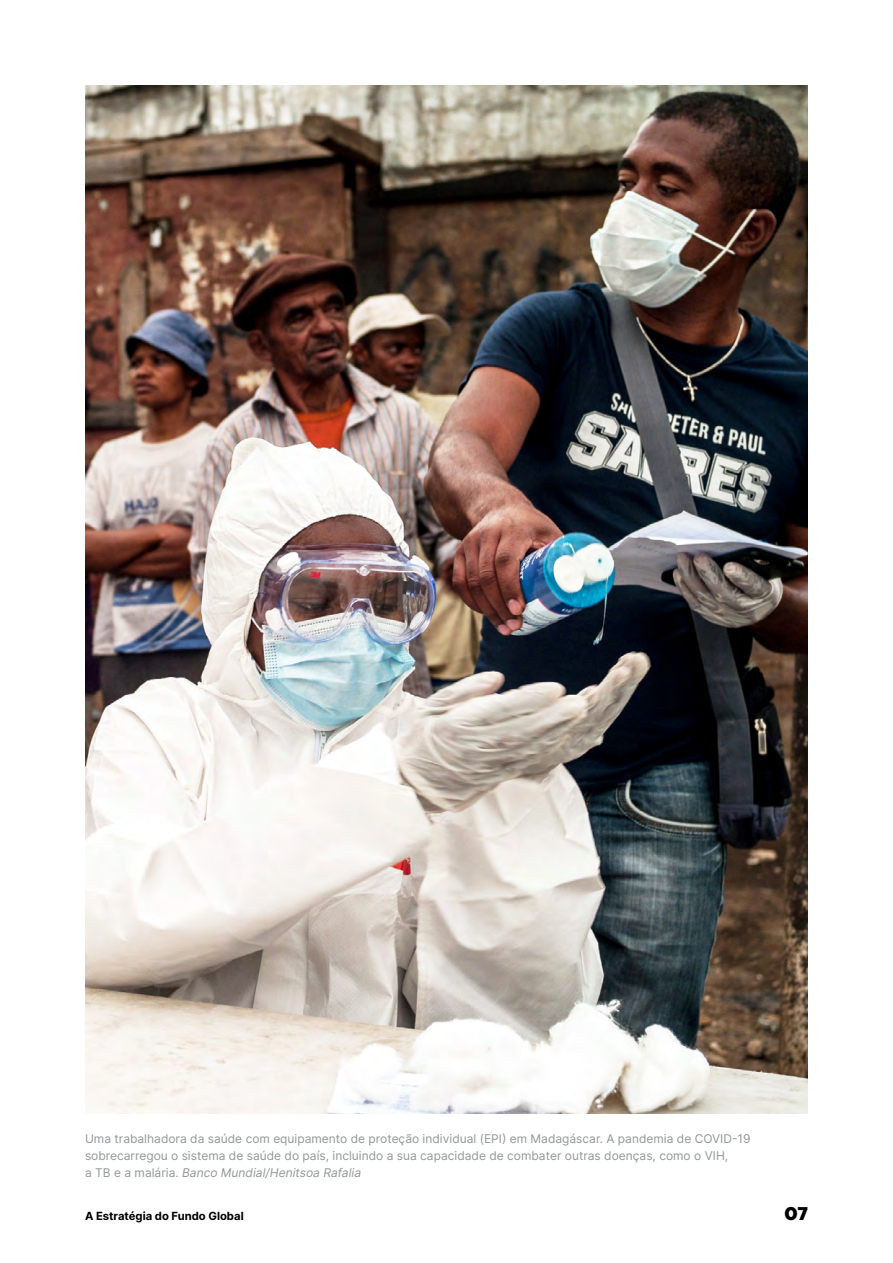
<style>
.page{position:relative;width:893px;height:1263px;background:#fff}
.page>*{position:absolute;margin:0;border:0;box-sizing:border-box;transform-origin:0 0}
.t1{font:800 18px "Object Sans";color:#000}
.t2{font:12px/17.2px "Inter";color:#939598}
.t3{font:700 11.25px "Inter";color:#000}
.s1{font-style:italic}
</style>
<div class="page">
<img style="left:85px;top:85px;width:723px;height:1029px">
<p class="t2" style="left:85px;top:1129px;width:667px">Uma trabalhadora da saúde com equipamento de proteção individual (EPI) em Madagáscar. A pandemia de COVID-19 sobrecarregou o sistema de saúde do país, incluindo a sua capacidade de combater outras doenças, como o VIH,<br>a TB e a malária. <span class="s1">Banco Mundial/Henitsoa Rafalia</span></p>
<p class="t3" style="left:85px;top:1208px;width:160px">A Estratégia do Fundo Global</p>
<h1 class="t1" style="left:784px;top:1203px;width:25px">07</h1>
</div>
